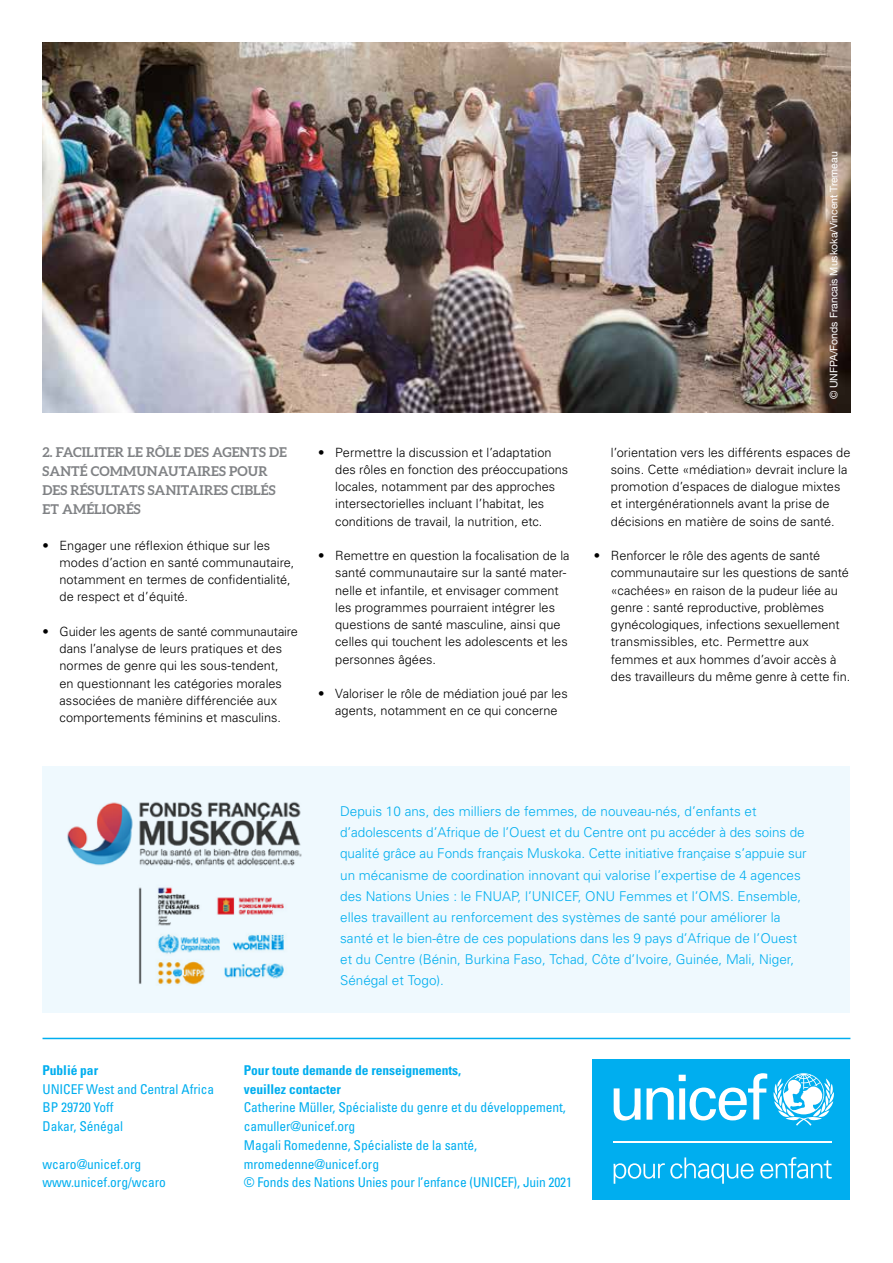
<style>
.page{position:relative;width:893px;height:1263px;background:#fff}
.page>*{position:absolute;margin:0;border:0;box-sizing:border-box;transform-origin:0 0}
.t1{font:300 13.5px/21px "Univers";color:#00aeef}
.t2{font:condensed 13.5px/18.8px "Univers";letter-spacing:-.005em;color:#00aeef}
.t3{font:700 13.5px/18.8px "Aleo";letter-spacing:.005em;color:#808285}
.t4{font:700 condensed 13.5px/18.8px "Univers";letter-spacing:-.005em;color:#00aeef}
.t5{font:300 12.75px/17.2px "Univers";color:#000}
.t6{font:10.5px "Helvetica Neue";color:#fff}
</style>
<div class="page">
<img style="left:43px;top:43px;width:807px;height:369px">
<hr style="left:43px;top:1038px;width:807px;height:1px;background:#00aeef">
<div style="left:43px;top:766px;width:807px;height:246px;background:#eff9fe"></div>
<img style="left:67px;top:801px;width:235px;height:65px">
<img style="left:138px;top:887px;width:146px;height:98px">
<div style="left:593px;top:1059px;width:257px;height:141px;background:#00aeef"></div>
<svg style="left:773px;top:1073px;width:61px;height:52px"></svg>
<svg style="left:614px;top:1088px;width:26px;height:32px"></svg>
<svg style="left:646px;top:1073px;width:121px;height:47px"></svg>
<hr style="left:613px;top:1141px;width:219px;height:1px;background:#fff">
<svg style="left:613px;top:1157px;width:141px;height:27px"></svg>
<svg style="left:760px;top:1157px;width:72px;height:22px"></svg>
<p class="t3" style="left:43px;top:443px;width:246px">2. FACILITER LE RÔLE DES AGENTS DE<br>SANTÉ COMMUNAUTAIRES POUR<br>DES RÉSULTATS SANITAIRES CIBLÉS<br>ET AMÉLIORÉS</p>
<p class="t5" style="left:60px;top:536px;width:236px;text-indent:-17px">• Engager une réflexion éthique sur les modes d’action en santé communautaire, notamment en termes de confidentialité, de respect et d’équité.</p>
<p class="t5" style="left:43px;top:623px;width:257px;text-align:center">• Guider les agents de santé communautaire dans l’analyse de leurs pratiques et des normes de genre qui les sous-tendent,<br>en questionnant les catégories morales associées de manière différenciée aux comportements féminins et masculins.</p>
<p class="t5" style="left:335px;top:443px;width:235px;text-indent:-17px">• Permettre la discussion et l’adaptation des rôles en fonction des préoccupations locales, notamment par des approches intersectorielles incluant l’habitat, les conditions de travail, la nutrition, etc.</p>
<p class="t5" style="left:335px;top:547px;width:236px;text-indent:-17px">• Remettre en question la focalisation de la santé communautaire sur la santé mater&shy;nelle et infantile, et envisager comment les programmes pourraient intégrer les questions de santé masculine, ainsi que celles qui touchent les adolescents et les personnes âgées.</p>
<p class="t5" style="left:318px;top:685px;width:251px;text-align:center">• Valoriser le rôle de médiation joué par les agents, notamment en ce qui concerne</p>
<p class="t6" style="left:827px;top:399px;width:250px;rotate:-90deg">© UNFPA/Fonds Francais Muskoka/Vincent Tremeau</p>
<p class="t5" style="left:611px;top:443px;width:241px">l’orientation vers les différents espaces de soins. Cette «médiation» devrait inclure la promotion d’espaces de dialogue mixtes et intergénérationnels avant la prise de décisions en matière de soins de santé.</p>
<p class="t5" style="left:611px;top:547px;width:241px;text-indent:-17px">• Renforcer le rôle des agents de santé communautaire sur les questions de santé «cachées» en raison de la pudeur liée au genre : santé reproductive, problèmes gynécologiques, infections sexuellement transmissibles, etc. Permettre aux femmes et aux hommes d’avoir accès à des travailleurs du même genre à cette fin.</p>
<p class="t1" style="left:340px;top:801px;width:468px">Depuis 10 ans, des milliers de femmes, de nouveau-nés, d’enfants et d’adolescents d’Afrique de l’Ouest et du Centre ont pu accéder à des soins de qualité grâce au Fonds français Muskoka. Cette initiative française s’appuie sur un mécanisme de coordination innovant qui valorise l’expertise de 4 agences des Nations Unies : le FNUAP, l’UNICEF, ONU Femmes et l’OMS. Ensemble, elles travaillent au renforcement des systèmes de santé pour améliorer la santé et le bien-être de ces populations dans les 9 pays d’Afrique de l’Ouest et du Centre (Bénin, Burkina Faso, Tchad, Côte d’Ivoire, Guinée, Mali, Niger, Sénégal et Togo).</p>
<p class="t4" style="left:43px;top:1061px;width:57px">Publié par</p>
<p class="t2" style="left:43px;top:1079px;width:8px">UNICEF</p>
<p class="t2" style="left:43px;top:1079px;width:173px;text-indent:44px">West and Central Africa<br>B P 29720 Yoff<br>Dakar, Sénégal</p>
<p class="t2" style="left:43px;top:1154px;width:125px">wcaro@unicef.org www.unicef.org/wcaro</p>
<p class="t4" style="left:244px;top:1060px;width:219px">Pour toute demande de renseignements, veuillez contacter</p>
<p class="t2" style="left:244px;top:1098px;width:324px">Catherine Müller, Spécialiste du genre et du développement, camuller@unicef.org<br>Magali Romedenne, Spécialiste de la santé, mromedenne@unicef.org<br>© Fonds des Nations Unies pour l’enfance (UNICEF</p>
<p class="t2" style="left:514px;top:1173px;width:60px">), Juin 2021</p>
</div>
